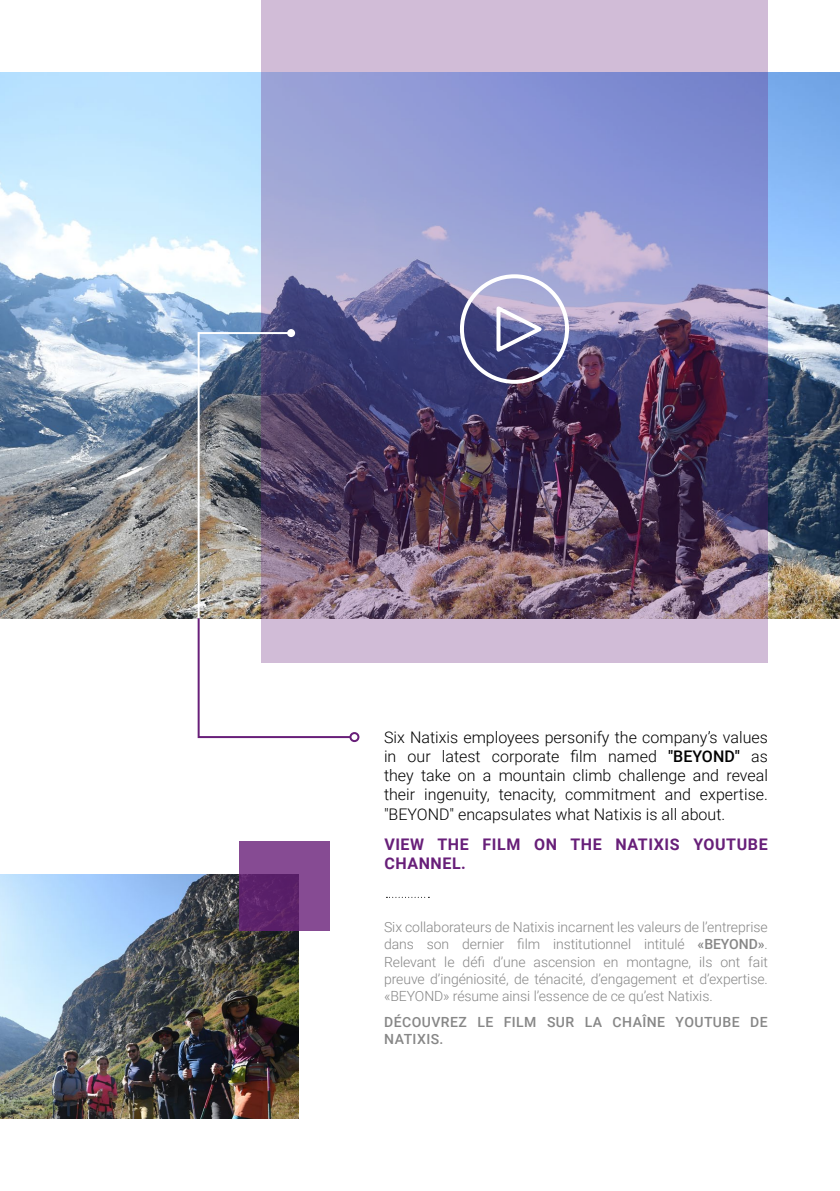
<style>
.page{position:relative;width:840px;height:1191px;background:#fff}
.page>*{position:absolute;margin:0;border:0;box-sizing:border-box;transform-origin:0 0}
.t1{font:300 16px/19.2px "Roboto";color:#000;text-align:justify}
.t2{font:700 16px/19.2px "Roboto";letter-spacing:.035em;color:#681f79}
.t3{font:300 14px/17.2px "Roboto";letter-spacing:-.005em;color:#878787;text-align:justify}
.t4{font:500 14px/17.2px "Roboto";letter-spacing:.03em;color:#878787}
.s1{font-weight:500}
</style>
<div class="page">
<img style="left:0;top:72px;width:839px;height:546px">
<img style="left:261px;top:0;width:506px;height:662px">
<div style="left:349px;top:732px;width:10px;height:10px;border:2px solid #681f79;border-radius:50%"></div>
<img style="left:0;top:874px;width:298px;height:245px">
<svg style="left:239px;top:841px;width:90px;height:89px;background:#743981"></svg>
<svg style="left:386px;top:897px;width:43px;height:1px"></svg>
<img style="left:196px;top:331px;width:156px;height:408px">
<div style="left:287px;top:329px;width:8px;height:8px;background:#fff;border-radius:50%"></div>
<svg style="left:457px;top:272px;width:113px;height:114px;background:#8281ac"></svg>
<p class="t1" style="left:384px;top:727px;width:385px">Six Natixis employees personify the company’s values in our latest corporate film named <span class="s1">"BEYOND"</span> as they take on a mountain climb challenge and reveal their ingenuity, tenacity, commitment and expertise. "BEYOND" encapsulates what Natixis is all about.</p>
<p class="t2" style="left:384px;top:834px;width:384px">VIEW THE FILM ON THE NATIXIS YOUTUBE<br>CHANNEL.</p>
<p class="t3" style="left:384px;top:918px;width:385px">Six collaborateurs de Natixis incarnent les valeurs de l’entreprise dans son dernier film institutionnel intitulé <span class="s1">«BEYOND»</span>.<br>Relevant le défi d’une ascension en montagne, ils ont fait preuve d’ingéniosité, de ténacité, d’engagement et d’expertise. «BEYOND» résume ainsi l’essence de ce qu’est Natixis.</p>
<p class="t4" style="left:384px;top:1012px;width:384px">DÉCOUVREZ LE FILM SUR LA CHAÎNE YOUTUBE DE<br>NATIXIS.</p>
</div>
